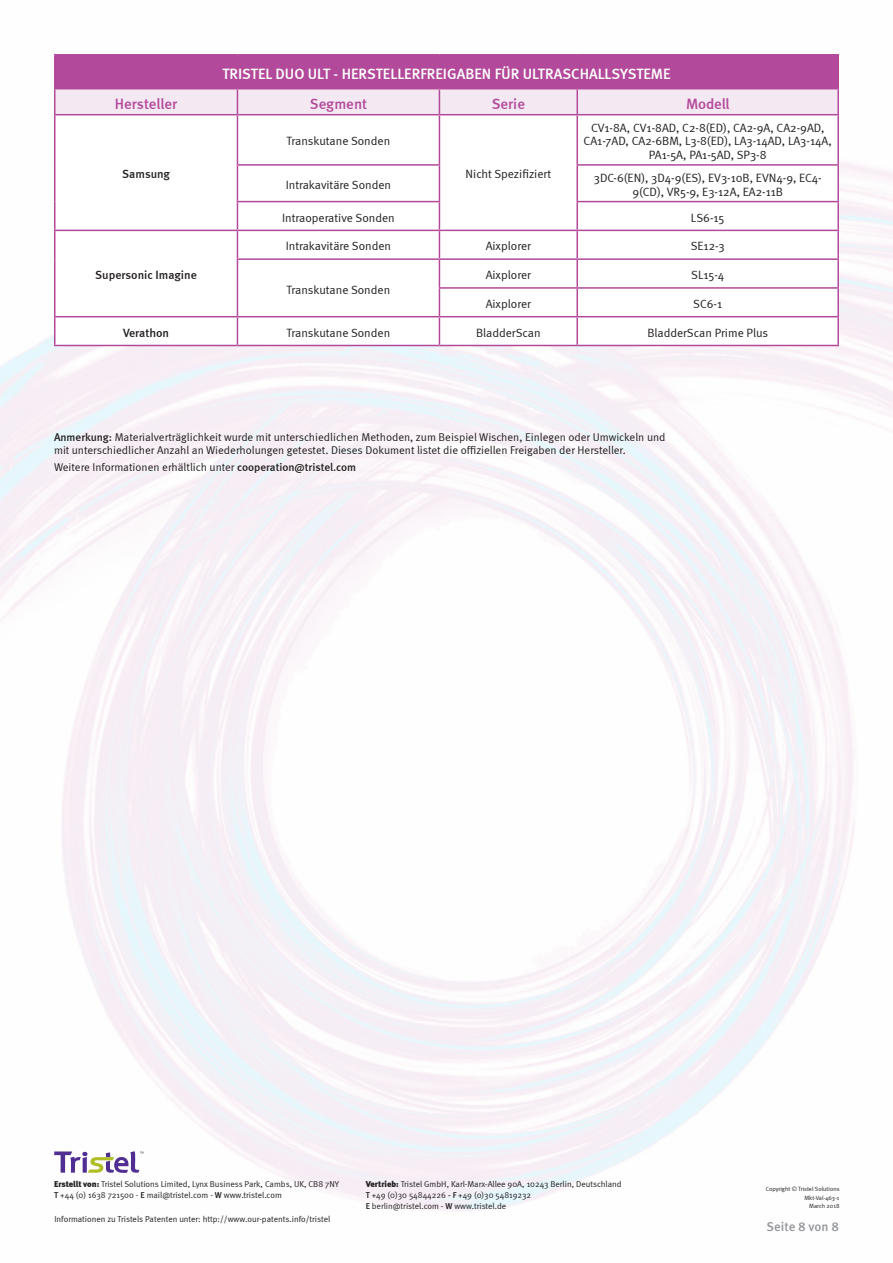
<style>
.page{position:relative;width:893px;height:1263px;background:#fff}
.page>*{position:absolute;margin:0;border:0;box-sizing:border-box;transform-origin:0 0}
.t1{font:500 15px "Meta";color:#fff}
.t2{font:500 15px "Meta";color:#b3499b}
.t3{font:500 12.75px "Meta Pro";color:#939598}
.t4{font:12px/13.5px "Meta Normal";color:#231f20;text-align:center}
.t5{font:500 12px "Meta";color:#231f20}
.t6{font:11.25px/12.8px "Meta Normal";color:#231f20}
.t7{font:8.55px/10.9px "Meta Normal";color:#231f20}
.t8{font:6.15px/8.6px "Meta Normal";color:#231f20;text-align:right}
.s1{font-family:"Meta";font-weight:500}
.s2{font-family:"Meta";font-weight:900}
.s3{font-family:"Meta Pro"}
</style>
<div class="page">
<div style="left:55px;top:55px;width:783px;height:34px;background:#b3499b"></div>
<svg style="left:56px;top:115px;width:781px;height:230px"></svg>
<hr style="left:54px;top:55px;width:2px;height:33px;background:#b3499b">
<hr style="left:54px;top:54px;width:183px;height:2px;background:#b3499b">
<hr style="left:237px;top:54px;width:202px;height:2px;background:#b3499b">
<hr style="left:439px;top:54px;width:138px;height:2px;background:#b3499b">
<hr style="left:577px;top:54px;width:262px;height:2px;background:#b3499b">
<hr style="left:837px;top:55px;width:2px;height:33px;background:#b3499b">
<hr style="left:54px;top:89px;width:2px;height:25px;background:#b3499b">
<hr style="left:54px;top:88px;width:183px;height:1px;background:#b3499b">
<hr style="left:54px;top:114px;width:183px;height:1px;background:#b3499b">
<div style="left:55px;top:89px;width:782px;height:26px;background:#f4e9f2"></div>
<hr style="left:439px;top:114px;width:138px;height:1px;background:#b3499b">
<hr style="left:576px;top:89px;width:2px;height:25px;background:#b3499b">
<hr style="left:577px;top:88px;width:262px;height:1px;background:#b3499b">
<hr style="left:837px;top:89px;width:2px;height:25px;background:#b3499b">
<hr style="left:577px;top:114px;width:262px;height:1px;background:#b3499b">
<hr style="left:54px;top:115px;width:2px;height:50px;background:#b3499b">
<hr style="left:54px;top:165px;width:2px;height:37px;background:#b3499b">
<hr style="left:54px;top:202px;width:2px;height:28px;background:#b3499b">
<hr style="left:54px;top:231px;width:2px;height:28px;background:#b3499b">
<hr style="left:54px;top:259px;width:2px;height:29px;background:#b3499b">
<hr style="left:54px;top:288px;width:2px;height:28px;background:#b3499b">
<hr style="left:54px;top:317px;width:2px;height:28px;background:#b3499b">
<hr style="left:54px;top:230px;width:183px;height:1px;background:#b3499b">
<hr style="left:54px;top:316px;width:183px;height:1px;background:#b3499b">
<hr style="left:54px;top:345px;width:183px;height:1px;background:#b3499b">
<hr style="left:237px;top:115px;width:1px;height:49px;background:#b3499b">
<hr style="left:237px;top:166px;width:1px;height:35px;background:#b3499b">
<svg style="left:237px;top:202px;width:1px;height:143px"></svg>
<hr style="left:237px;top:164px;width:203px;height:2px;background:#b3499b">
<hr style="left:237px;top:201px;width:203px;height:1px;background:#b3499b">
<hr style="left:237px;top:230px;width:202px;height:1px;background:#b3499b">
<hr style="left:237px;top:258px;width:202px;height:2px;background:#b3499b">
<hr style="left:237px;top:316px;width:202px;height:1px;background:#b3499b">
<hr style="left:237px;top:345px;width:202px;height:1px;background:#b3499b">
<hr style="left:439px;top:115px;width:1px;height:49px;background:#b3499b">
<hr style="left:439px;top:166px;width:1px;height:35px;background:#b3499b">
<svg style="left:439px;top:202px;width:1px;height:143px"></svg>
<hr style="left:439px;top:230px;width:138px;height:1px;background:#b3499b">
<hr style="left:439px;top:258px;width:138px;height:2px;background:#b3499b">
<hr style="left:439px;top:287px;width:138px;height:2px;background:#b3499b">
<hr style="left:439px;top:316px;width:138px;height:1px;background:#b3499b">
<hr style="left:439px;top:345px;width:138px;height:1px;background:#b3499b">
<hr style="left:576px;top:115px;width:2px;height:49px;background:#b3499b">
<hr style="left:576px;top:166px;width:2px;height:35px;background:#b3499b">
<hr style="left:576px;top:202px;width:2px;height:28px;background:#b3499b">
<hr style="left:576px;top:231px;width:2px;height:27px;background:#b3499b">
<hr style="left:576px;top:260px;width:2px;height:27px;background:#b3499b">
<hr style="left:576px;top:289px;width:2px;height:27px;background:#b3499b">
<hr style="left:576px;top:317px;width:2px;height:28px;background:#b3499b">
<hr style="left:837px;top:115px;width:2px;height:49px;background:#b3499b">
<hr style="left:837px;top:166px;width:2px;height:35px;background:#b3499b">
<hr style="left:837px;top:202px;width:2px;height:28px;background:#b3499b">
<hr style="left:837px;top:231px;width:2px;height:27px;background:#b3499b">
<hr style="left:837px;top:260px;width:2px;height:27px;background:#b3499b">
<hr style="left:837px;top:289px;width:2px;height:27px;background:#b3499b">
<hr style="left:837px;top:317px;width:2px;height:28px;background:#b3499b">
<hr style="left:576px;top:164px;width:263px;height:2px;background:#b3499b">
<hr style="left:576px;top:201px;width:263px;height:1px;background:#b3499b">
<hr style="left:577px;top:230px;width:262px;height:1px;background:#b3499b">
<hr style="left:577px;top:258px;width:262px;height:2px;background:#b3499b">
<hr style="left:577px;top:287px;width:262px;height:2px;background:#b3499b">
<hr style="left:577px;top:316px;width:262px;height:1px;background:#b3499b">
<hr style="left:577px;top:345px;width:262px;height:1px;background:#b3499b">
<svg style="left:54px;top:1151px;width:90px;height:22px"></svg>
<p class="t1" style="left:222px;top:65px;width:450px">TRISTEL DUO ULT - HERSTELLERFREIGABEN FÜR ULTRASCHALLSYSTEME</p>
<p class="t2" style="left:115px;top:95px;width:64px">Hersteller</p>
<p class="t2" style="left:310px;top:95px;width:59px">Segment</p>
<p class="t2" style="left:492px;top:95px;width:35px">Serie</p>
<p class="t2" style="left:686px;top:95px;width:45px">Modell</p>
<p class="t5" style="left:122px;top:167px;width:49px">Samsung</p>
<p class="t5" style="left:95px;top:268px;width:103px">Supersonic Imagine</p>
<p class="t4" style="left:287px;top:134px;width:105px">Transkutane Sonden</p>
<p class="t4" style="left:584px;top:121px;width:250px">CV1-8A, CV1-8AD, C2-8(ED), CA2-9A, CA2-9AD,<br>CA1-7AD, CA2-6BM, L3-8(ED), LA3-14AD, LA3-14A,<br>PA1-5A, PA1-5AD, SP3-8</p>
<p class="t4" style="left:466px;top:167px;width:87px">Nicht Spezifiziert</p>
<p class="t4" style="left:286px;top:178px;width:107px">Intrakavitäre Sonden</p>
<p class="t4" style="left:594px;top:171px;width:229px">3DC-6(EN), 3D4-9(ES), EV3-10B, EVN4-9, EC4-<br>9(CD), VR5-9, E3-12A, EA2-11B</p>
<p class="t4" style="left:282px;top:211px;width:114px">Intraoperative Sonden</p>
<p class="t4" style="left:691px;top:211px;width:35px">LS6-15</p>
<p class="t4" style="left:286px;top:239px;width:107px">Intrakavitäre Sonden</p>
<p class="t4" style="left:486px;top:239px;width:47px">Aixplorer</p>
<p class="t4" style="left:691px;top:239px;width:35px">SE12-3</p>
<p class="t4" style="left:287px;top:282px;width:105px">Transkutane Sonden</p>
<p class="t4" style="left:486px;top:268px;width:47px">Aixplorer</p>
<p class="t4" style="left:691px;top:268px;width:35px">SL15-4</p>
<p class="t4" style="left:486px;top:297px;width:47px">Aixplorer</p>
<p class="t4" style="left:693px;top:297px;width:30px">SC6-1</p>
<p class="t5" style="left:123px;top:326px;width:48px">Verathon</p>
<p class="t4" style="left:287px;top:326px;width:105px">Transkutane Sonden</p>
<p class="t4" style="left:476px;top:326px;width:66px">BladderScan</p>
<p class="t4" style="left:647px;top:326px;width:122px">BladderScan Prime Plus</p>
<p class="t6" style="left:54px;top:430px;width:613px"><span class="s1">Anmerkung:</span> Materialverträglichkeit wurde mit unterschiedlichen Methoden, zum Beispiel Wischen, Einlegen oder Umwickeln und mit unterschiedlicher Anzahl an Wiederholungen getestet. Dieses Dokument listet die offiziellen Freigaben der Hersteller.</p>
<p class="t6" style="left:54px;top:460px;width:304px">Weitere Informationen erhältlich unter <span class="s1">cooperation@tristel.com</span></p>
<p class="t7" style="left:54px;top:1178px;width:286px"><span class="s2">Erstellt von:</span> Tristel Solutions Limited, Lynx Business Park, Cambs, UK, CB8 7NY<br><span class="s1">T</span> +44 (0) 1638 721500 <span class="s3">-</span> <span class="s1">E</span> mail@tristel.com <span class="s3">-</span> <span class="s1">W</span> www.tristel.com</p>
<p class="t7" style="left:54px;top:1214px;width:277px">Informationen zu Tristels Patenten unter: http://www.our-patents.info/tristel</p>
<p class="t7" style="left:366px;top:1178px;width:257px"><span class="s2">Vertrieb:</span> Tristel GmbH, Karl-Marx-Allee 90A, 10243 Berlin, Deutschland<br><span class="s1">T</span> +49 (0)30 54844226 <span class="s1">- F</span> +49 (0)30 54819232<br><span class="s1">E</span> berlin@tristel.com <span class="s3">-</span> <span class="s1">W</span> www.tristel.de</p>
<p class="t8" style="left:766px;top:1185px;width:75px">Copyright © Tristel Solutions<br>Mkt-Val-463-1<br>March 2018</p>
<p class="t3" style="left:766px;top:1219px;width:74px">Seite 8 von 8</p>
</div>
